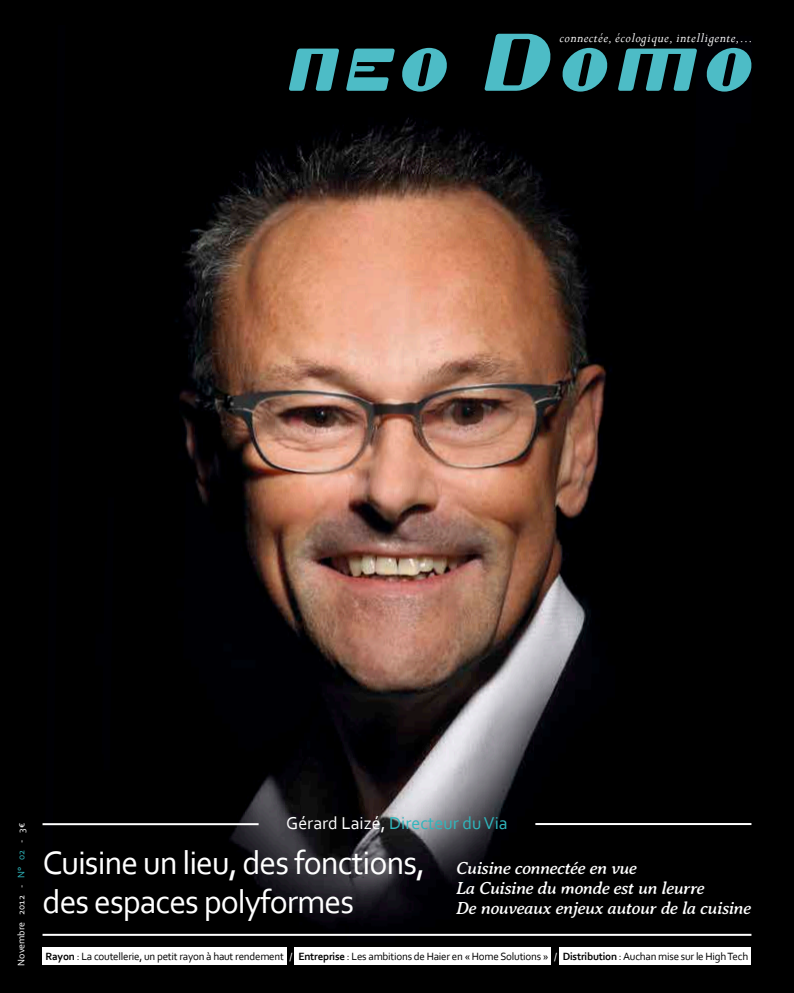
<style>
.page{position:relative;width:794px;height:993px;background:#fff}
.page>*{position:absolute;margin:0;border:0;box-sizing:border-box;transform-origin:0 0}
.t1{font:34px "Corbel";letter-spacing:-.03em;color:#fff}
.t2{font:italic 18px "Averia Serif";letter-spacing:-.03em;color:#fff}
.t3{font:18px "Corbel";color:#2fb6bc}
.t4{font:italic 15px "Perpetua";letter-spacing:.03em;color:#fff}
.t5{font:11px "Corbel";letter-spacing:-.02em;color:#000}
.t6{font:10px "Corbel";color:#fff}
.s1{color:#2fb6bc}
.s2{color:#fff}
.s3{font-weight:700}
</style>
<div class="page">
<div style="left:0;top:0;width:794px;height:992px;background:#000"></div>
<img style="left:43px;top:33px;width:709px;height:932px">
<svg style="left:289px;top:49px;width:50px;height:42px"></svg>
<svg style="left:346px;top:48px;width:103px;height:44px"></svg>
<svg style="left:618px;top:49px;width:79px;height:42px"></svg>
<svg style="left:560px;top:48px;width:49px;height:44px"></svg>
<svg style="left:704px;top:48px;width:48px;height:44px"></svg>
<svg style="left:484px;top:34px;width:69px;height:57px"></svg>
<div style="left:43px;top:947px;width:244px;height:17px;background:#fff"></div>
<div style="left:295px;top:947px;width:256px;height:17px;background:#fff"></div>
<div style="left:559px;top:947px;width:192px;height:17px;background:#fff"></div>
<hr style="left:43px;top:822px;width:216px;height:2px;background:#fff">
<hr style="left:535px;top:822px;width:216px;height:2px;background:#fff">
<hr style="left:43px;top:933px;width:708px;height:2px;background:#fff">
<p class="t4" style="left:559px;top:29px;width:195px">connectée, écologique, intelligente,...</p>
<p class="t6" style="left:15px;top:965px;width:144px;rotate:-90deg">Novembre 2012 - <span class="s1">N° 02</span> - 3€</p>
<p class="t3" style="left:286px;top:811px;width:223px"><span class="s2">Gérard Laizé,</span> Directeur du Via</p>
<p class="t1" style="left:43px;top:840px;width:384px">Cuisine un lieu, des fonctions,</p>
<p class="t2" style="left:456px;top:857px;width:182px">Cuisine connectée en vue</p>
<p class="t2" style="left:456px;top:877px;width:250px">La Cuisine du monde est un leurre</p>
<p class="t1" style="left:43px;top:880px;width:313px">des espaces polyformes</p>
<p class="t2" style="left:456px;top:897px;width:296px">De nouveaux enjeux autour de la cuisine</p>
<p class="t5" style="left:46px;top:949px;width:704px"><span class="s3">Rayon</span> : La coutellerie, un petit rayon à haut rendement <span class="s2">/</span> <span class="s3">Entreprise</span> : Les ambitions de Haier en « Home Solutions » <span class="s2">/</span> <span class="s3">Distribution</span> : Auchan mise sur le High Tech</p>
</div>
